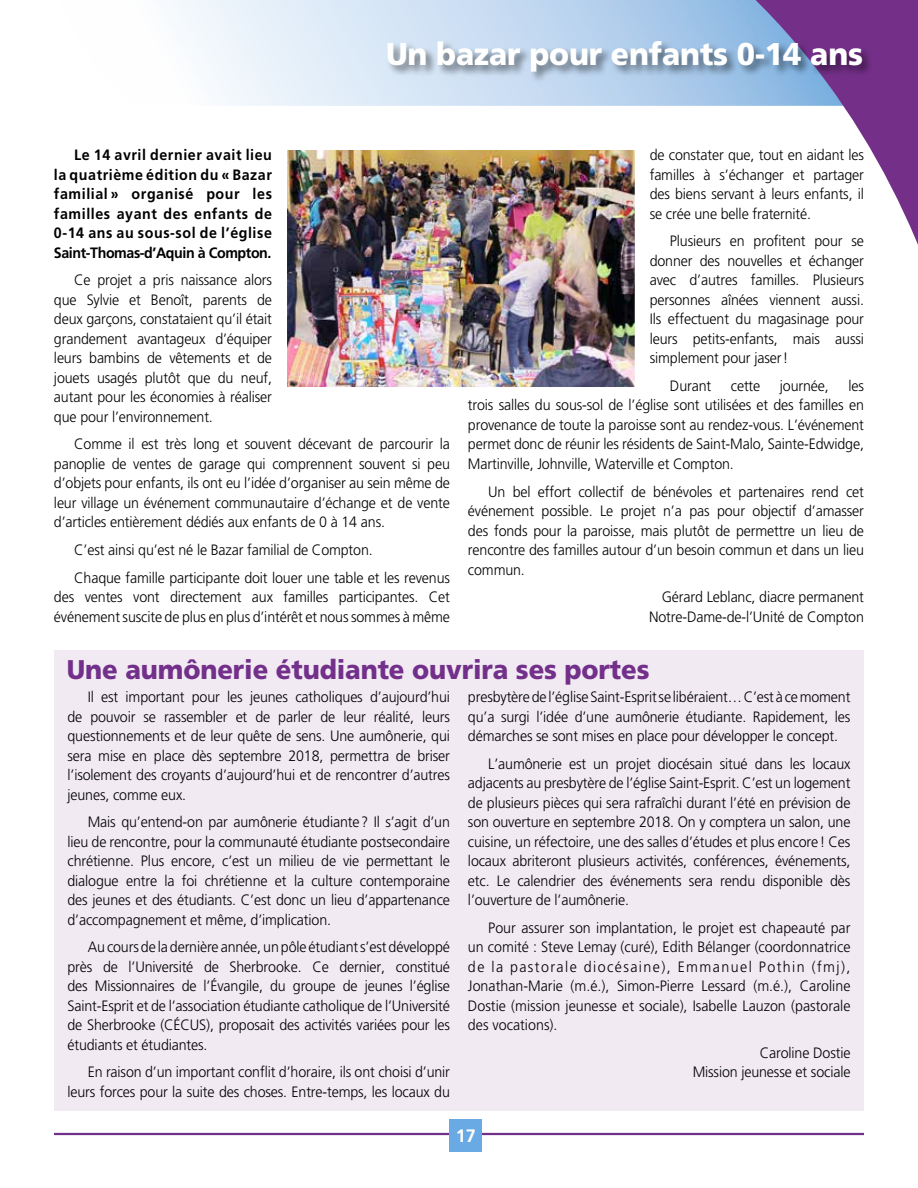
<style>
.page{position:relative;width:918px;height:1188px;background:#fff}
.page>*{position:absolute;margin:0;border:0;box-sizing:border-box;transform-origin:0 0}
.t1{font:900 31.5px "Frutiger";letter-spacing:-.005em;color:#fff;scale:.95 1}
.t2{font:900 27px "Frutiger";letter-spacing:-.005em;color:#73308a;scale:.95 1}
.t3{font:700 18px "Frutiger";color:#fff}
.t4{font:300 15px/19.5px "Frutiger";letter-spacing:-.01em;color:#000;text-align:justify;scale:.95 1}
.t5{font:700 15px/19.5px "Frutiger";letter-spacing:.04em;color:#000;text-align:justify;scale:.95 1}
</style>
<div class="page">
<svg style="left:174px;top:0;width:442px;height:106px"></svg>
<svg style="left:616px;top:0;width:302px;height:245px"></svg>
<hr style="left:54px;top:1133px;width:810px;height:2px;background:#73308a">
<div style="left:450px;top:1119px;width:32px;height:32px;background:#6aaae4"></div>
<div style="left:54px;top:650px;width:810px;height:461px;background:#f1eaf3"></div>
<div style="left:386px;top:40px;width:488px;height:44px;background:#000;opacity:.5"></div>
<img style="left:289px;top:151px;width:344px;height:235px">
<div style="left:286px;top:148px;width:350px;height:241px;border:2px solid #fff"></div>
<h1 class="t1" style="left:386px;top:35px;width:504px">Un bazar pour enfants 0-14 ans</h1>
<p class="t5" style="left:54px;top:145px;width:231px;text-indent:20px">Le 14 avril dernier avait lieu la quatrième édition du « Bazar familial » organisé pour les familles ayant des enfants de 0-14 ans au sous-sol de l’église Saint-Thomas-d’Aquin à Compton.</p>
<p class="t4" style="left:54px;top:270px;width:231px;text-indent:20px">Ce projet a pris naissance alors que Sylvie et Benoît, parents de deux garçons, constataient qu’il était grandement avantageux d’équiper leurs bambins de vêtements et de jouets usagés plutôt que du neuf, autant pour les économies à réaliser que pour l’environnement.</p>
<p class="t4" style="left:54px;top:434px;width:418px;text-indent:20px">Comme il est très long et souvent décevant de parcourir la panoplie de ventes de garage qui comprennent souvent si peu d’objets pour enfants, ils ont eu l’idée d’organiser au sein même de leur village un événement communautaire d’échange et de vente d’articles entièrement dédiés aux enfants de 0 à 14 ans.</p>
<p class="t4" style="left:74px;top:536px;width:397px;line-height:27.6px">C’est ainsi qu’est né le Bazar familial de Compton.<br>Chaque famille participante doit louer une table et les revenus</p>
<p class="t4" style="left:54px;top:587px;width:418px">des ventes vont directement aux familles participantes. Cet événement suscite de plus en plus d’intérêt et nous sommes à même</p>
<p class="t4" style="left:650px;top:145px;width:227px">de constater que, tout en aidant les familles à s’échanger et partager des biens servant à leurs enfants, il se crée une belle fraternité.</p>
<p class="t4" style="left:650px;top:231px;width:227px;text-indent:20px">Plusieurs en profitent pour se donner des nouvelles et échanger avec d’autres familles. Plusieurs personnes aînées viennent aussi.<br>Ils effectuent du magasinage pour leurs petits-enfants, mais aussi simplement pour jaser!</p>
<p class="t4" style="left:670px;top:376px;width:45px">Durant</p>
<p class="t4" style="left:731px;top:376px;width:33px">cette</p>
<p class="t4" style="left:780px;top:376px;width:53px">journée,</p>
<p class="t4" style="left:468px;top:376px;width:418px;text-indent:380px">les trois salles du sous-sol de l’église sont utilisées et des familles en provenance de toute la paroisse sont au rendez-vous. L’événement permet donc de réunir les résidents de Saint-Malo, Sainte-Edwidge, Martinville, Johnville, Waterville et Compton.</p>
<p class="t4" style="left:468px;top:482px;width:418px;text-indent:20px">Un bel effort collectif de bénévoles et partenaires rend cet événement possible. Le projet n’a pas pour objectif d’amasser des fonds pour la paroisse, mais plutôt de permettre un lieu de rencontre des familles autour d’un besoin commun et dans un lieu commun.</p>
<p class="t4" style="left:649px;top:587px;width:228px;text-align:right">Gérard Leblanc, diacre permanent<br>Notre-Dame-de-l’Unité de Compton</p>
<h2 class="t2" style="left:67px;top:653px;width:615px">Une aumônerie étudiante ouvrira ses portes</h2>
<p class="t4" style="left:68px;top:687px;width:404px;text-indent:20px">Il est important pour les jeunes catholiques d’aujourd’hui de pouvoir se rassembler et de parler de leur réalité, leurs questionnements et de leur quête de sens. Une aumônerie, qui sera mise en place dès septembre 2018, permettra de briser l’isolement des croyants d’aujourd’hui et de rencontrer d’autres jeunes, comme eux.</p>
<p class="t4" style="left:68px;top:812px;width:404px;text-indent:20px">Mais qu’entend-on par aumônerie étudiante? Il s’agit d’un lieu de rencontre, pour la communauté étudiante postsecondaire chrétienne. Plus encore, c’est un milieu de vie permettant le dialogue entre la foi chrétienne et la culture contemporaine des jeunes et des étudiants. C’est donc un lieu d’appartenance d’accompagnement et même, d’implication.</p>
<p class="t4" style="left:68px;top:937px;width:404px;text-indent:20px">Au cours de la dernière année, un pôle étudiant s’est développé près de l’Université de Sherbrooke. Ce dernier, constitué des Missionnaires de l’Évangile, du groupe de jeunes l’église Saint-Esprit et de l’association étudiante catholique de l’Université de Sherbrooke (CÉCUS), proposait des activités variées pour les étudiants et étudiantes.</p>
<p class="t4" style="left:68px;top:1062px;width:404px;text-align:right">En raison d’un important conflit d’horaire, ils ont choisi d’unir leurs forces pour la suite des choses. Entre-temps, les locaux du</p>
<p class="t4" style="left:468px;top:687px;width:404px">presbytère de l’église Saint-Esprit se libéraient… C’est à ce moment qu’a surgi l’idée d’une aumônerie étudiante. Rapidement, les démarches se sont mises en place pour développer le concept.</p>
<p class="t4" style="left:468px;top:754px;width:404px;text-indent:20px">L’aumônerie est un projet diocésain situé dans les locaux adjacents au presbytère de l’église Saint-Esprit. C’est un logement de plusieurs pièces qui sera rafraîchi durant l’été en prévision de son ouverture en septembre 2018. On y comptera un salon, une cuisine, un réfectoire, une des salles d’études et plus encore! Ces locaux abriteront plusieurs activités, conférences, événements, etc. Le calendrier des événements sera rendu disponible dès l’ouverture de l’aumônerie.</p>
<p class="t4" style="left:468px;top:918px;width:404px;text-indent:20px">Pour assurer son implantation, le projet est chapeauté par un comité : Steve Lemay (curé), Edith Bélanger (coordonnatrice de la pastorale diocésaine), Emmanuel Pothin (fmj), Jonathan-Marie (m.é.), Simon-Pierre Lessard (m.é.), Caroline Dostie (mission jeunesse et sociale), Isabelle Lauzon (pastorale des vocations).</p>
<p class="t4" style="left:693px;top:1043px;width:168px;text-align:right">Caroline Dostie<br>Mission jeunesse et sociale</p>
<p class="t3" style="left:456px;top:1125px;width:22px">17</p>
</div>
